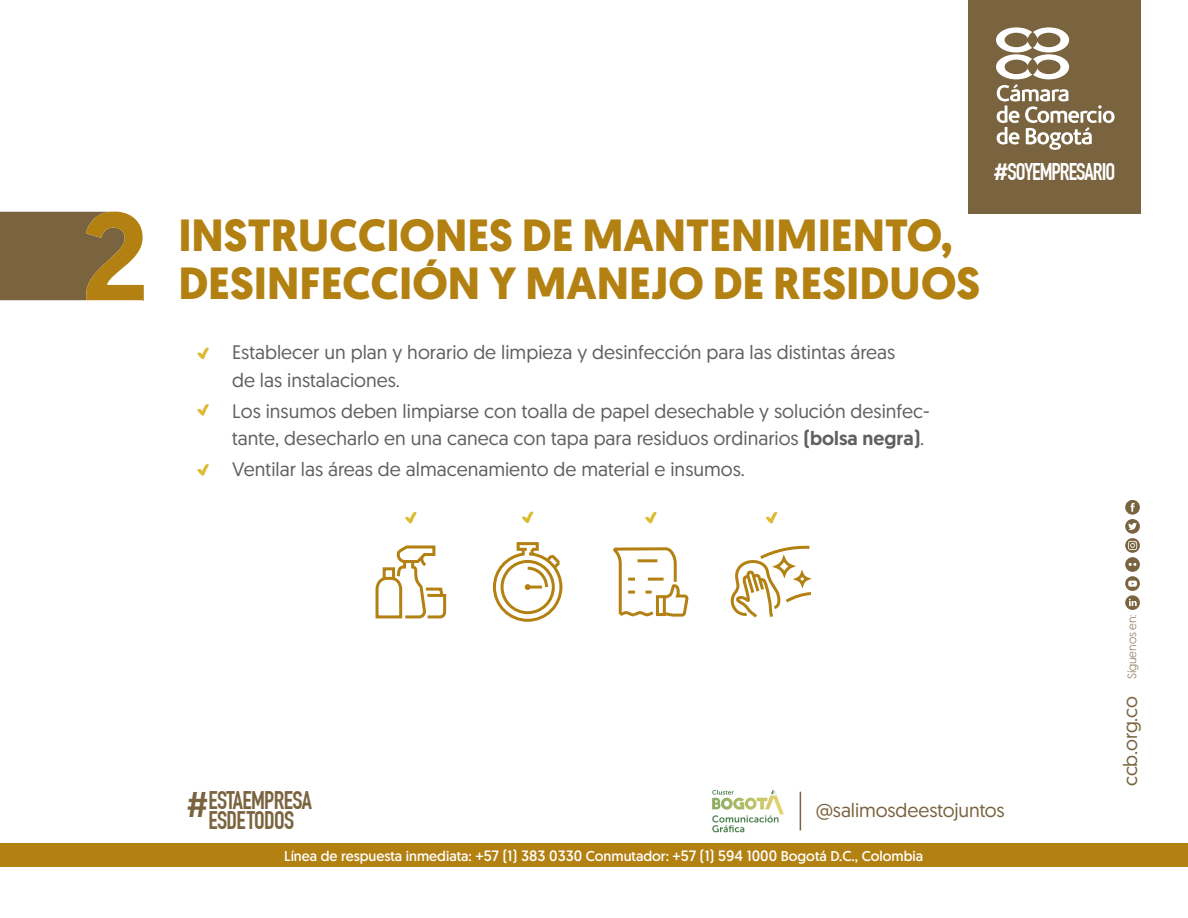
<style>
.page{position:relative;width:1188px;height:918px;background:#fff}
.page>*{position:absolute;margin:0;border:0;box-sizing:border-box;transform-origin:0 0}
.t1{font:700 45px/47.8px "Geomanist";color:#b38012}
.t2{font:700 24.9px/19.5px "DIN Condensed";letter-spacing:-.025em;color:#7a633f;text-align:center}
.t3{font:700 23.7px "DIN Condensed";letter-spacing:-.045em;color:#fff}
.t4{font:19.5px/27px "Geomanist";color:#606060}
.t5{font:19.5px "Geomanist";letter-spacing:-.005em;color:#7a633f}
.t6{font:14.25px "Geomanist";color:#fff}
.t7{font:300 11.85px "Geomanist";color:#7a633f}
.s1{font-family:"Geomanist";font-weight:500}
.s2{font-weight:500}
.s3{font-family:"DIN Pro";font-weight:500;font-size:34.95px}
.s4{font-size:15px}
</style>
<div class="page">
<svg style="left:1125px;top:500px;width:15px;height:110px"></svg>
<div style="left:968px;top:0;width:172px;height:214px;background:#7a633f"></div>
<svg style="left:996px;top:27px;width:119px;height:123px"></svg>
<svg style="left:198px;top:347px;width:11px;height:13px"></svg>
<svg style="left:198px;top:404px;width:11px;height:12px"></svg>
<svg style="left:198px;top:464px;width:11px;height:12px"></svg>
<svg style="left:0;top:211px;width:144px;height:89px;background:#907543"></svg>
<div style="left:0;top:843px;width:1188px;height:23px;background:#b38012"></div>
<svg style="left:712px;top:790px;width:72px;height:42px"></svg>
<hr style="left:800px;top:792px;width:1px;height:38px;background:#7a633f">
<svg style="left:406px;top:511px;width:11px;height:13px"></svg>
<svg style="left:522px;top:511px;width:12px;height:13px"></svg>
<svg style="left:646px;top:511px;width:11px;height:13px"></svg>
<svg style="left:766px;top:511px;width:12px;height:13px"></svg>
<svg style="left:730px;top:545px;width:82px;height:73px"></svg>
<div style="left:795px;top:572px;width:14px;height:14px;border:3px solid #b38012;border-radius:50%"></div>
<svg style="left:375px;top:545px;width:72px;height:74px"></svg>
<svg style="left:613px;top:547px;width:76px;height:70px"></svg>
<div style="left:656px;top:595px;width:10px;height:21px;border:3px solid #b38012"></div>
<svg style="left:492px;top:542px;width:71px;height:80px"></svg>
<hr style="left:528px;top:586px;width:14px;height:3px;background:#b38012">
<p class="t3" style="left:993px;top:158px;width:123px"><span class="s1">#</span>SOYEMPRESARIO</p>
<h1 class="t1" style="left:178px;top:211px;width:803px">INSTRUCCIONES DE MANTENIMIENTO,<br>DESINFECCIÓN Y MANEJO DE RESIDUOS</h1>
<p class="t4" style="left:232px;top:339px;width:665px">Establecer un plan y horario de limpieza y desinfección para las distintas áreas de las instalaciones.</p>
<p class="t4" style="left:232px;top:397px;width:699px">Los insumos deben limpiarse con toalla de papel desechable y solución desinfec&shy;tante, desecharlo en una caneca con tapa para residuos ordinarios <span class="s2">(bolsa negra)</span>.</p>
<p class="t4" style="left:232px;top:456px;width:514px">Ventilar las áreas de almacenamiento de material e insumos.</p>
<p class="t2" style="left:186px;top:791px;width:128px"><span class="s3">#</span>ESTAEMPRESA<br>ESDETODOS</p>
<p class="t5" style="left:816px;top:798px;width:191px">@salimosdeestojuntos</p>
<p class="t6" style="left:284px;top:847px;width:641px">Línea de respuesta inmediata: <span class="s4">+57 (1) 383 0330</span> Conmutador: <span class="s4">+57 (1) 594 1000</span> Bogotá D.C., Colombia</p>
<p class="t7" style="left:1124px;top:679px;width:66px;rotate:-90deg">Síguenos en:</p>
<p class="t5" style="left:1118px;top:786px;width:92px;rotate:-90deg">ccb.org.co</p>
</div>
